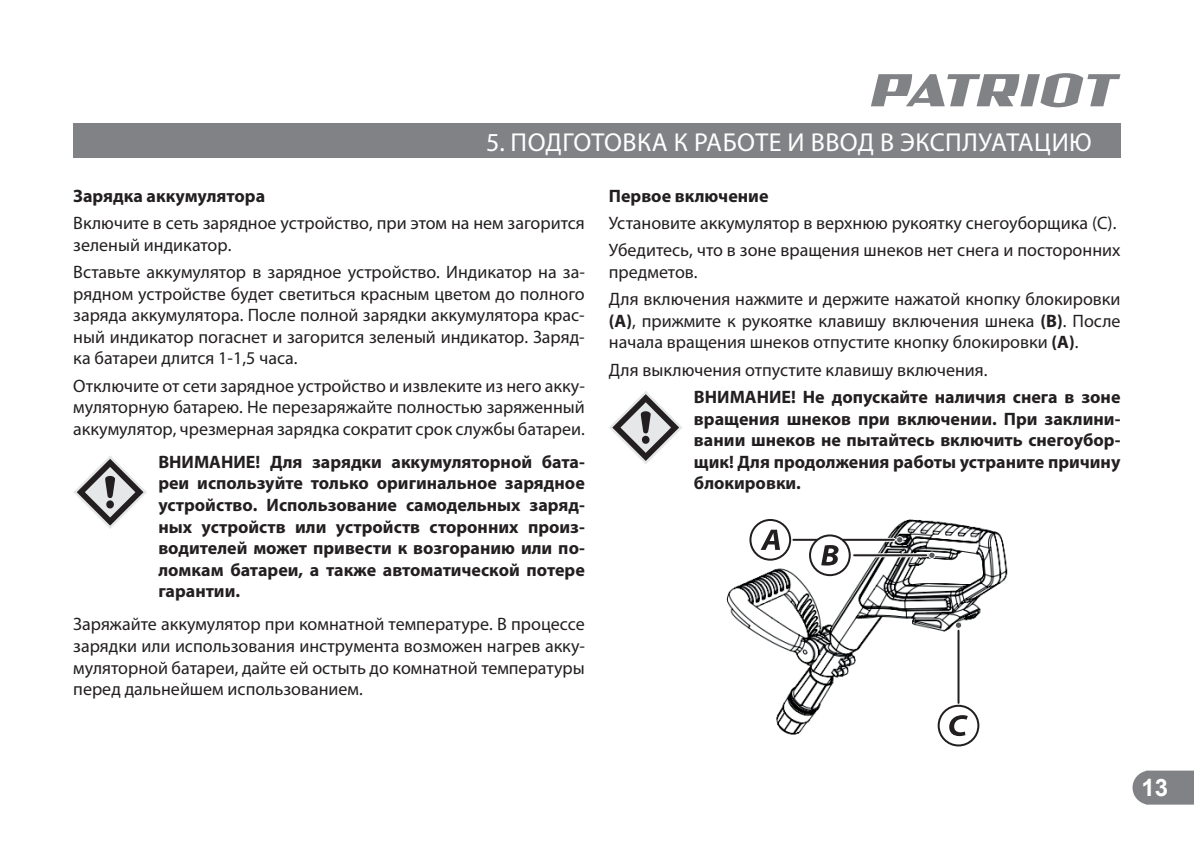
<style>
.page{position:relative;width:1194px;height:843px;background:#fff}
.page>*{position:absolute;margin:0;border:0;box-sizing:border-box;transform-origin:0 0}
.t1{font:26px "Myriad Pro";letter-spacing:.02em;color:#fff}
.t2{font:700 24px "Arial";color:#fff}
.t3{font:18px/21.6px "Myriad Pro";color:#231f20}
.t4{font:700 18px/21.6px "Myriad Pro";color:#231f20;text-align:justify}
.s1{font-weight:700}
</style>
<div class="page">
<svg style="left:1132px;top:770px;width:61px;height:34px;background:#8a8c8f"></svg>
<svg style="left:871px;top:73px;width:249px;height:34px"></svg>
<div style="left:73px;top:124px;width:1047px;height:34px;background:#808285"></div>
<svg style="left:74px;top:456px;width:73px;height:73px"></svg>
<svg style="left:609px;top:391px;width:73px;height:73px"></svg>
<img style="left:726px;top:519px;width:282px;height:228px">
<svg style="left:793px;top:538px;width:100px;height:4px"></svg>
<hr style="left:793px;top:539px;width:100px;height:2px;background:#231f20">
<svg style="left:854px;top:553px;width:72px;height:4px"></svg>
<hr style="left:854px;top:554px;width:72px;height:2px;background:#231f20">
<svg style="left:956px;top:631px;width:4px;height:72px"></svg>
<hr style="left:957px;top:631px;width:2px;height:72px;background:#231f20">
<svg style="left:896px;top:538px;width:6px;height:5px"></svg>
<div style="left:895px;top:536px;width:8px;height:7px;border:1px solid #fff;border-radius:50%"></div>
<div style="left:928px;top:552px;width:7px;height:6px;background:#58595b;border-radius:50%"></div>
<div style="left:928px;top:552px;width:7px;height:7px;border:1px solid #fff;border-radius:50%"></div>
<svg style="left:956px;top:623px;width:4px;height:4px"></svg>
<div style="left:954px;top:621px;width:8px;height:8px;border:1px solid #fff;border-radius:50%"></div>
<div style="left:749px;top:519px;width:42px;height:42px;border:2px solid #231f20;border-radius:50%"></div>
<svg style="left:760px;top:530px;width:20px;height:20px"></svg>
<div style="left:810px;top:535px;width:39px;height:40px;background:#fff;border-radius:50%"></div>
<div style="left:809px;top:534px;width:41px;height:42px;border:2px solid #231f20;border-radius:50%"></div>
<svg style="left:821px;top:545px;width:17px;height:20px"></svg>
<div style="left:937px;top:705px;width:42px;height:41px;border:2px solid #231f20;border-radius:50%"></div>
<svg style="left:949px;top:715px;width:18px;height:21px"></svg>
<h1 class="t1" style="left:486px;top:130px;width:607px">5. ПОДГОТОВКА К РАБОТЕ И ВВОД В ЭКСПЛУАТАЦИЮ</h1>
<p class="t4" style="left:73px;top:187px;width:193px">Зарядка аккумулятора</p>
<p class="t3" style="left:73px;top:213px;width:513px">Включите в сеть зарядное устройство, при этом на нем загорится зеленый индикатор.</p>
<p class="t3" style="left:73px;top:262px;width:513px;text-align:justify">Вставьте аккумулятор в зарядное устройство. Индикатор на за&shy;рядном устройстве будет светиться красным цветом до полного заряда аккумулятора. После полной зарядки аккумулятора крас&shy;ный индикатор погаснет и загорится зеленый индикатор. Заряд&shy;ка батареи длится 1-1,5 часа.</p>
<p class="t3" style="left:73px;top:375px;width:513px;text-align:justify">Отключите от сети зарядное устройство и извлеките из него акку&shy;муляторную батарею. Не перезаряжайте полностью заряженный аккумулятор, чрезмерная зарядка сократит срок службы батареи.</p>
<p class="t4" style="left:158px;top:452px;width:428px">ВНИМАНИЕ! Для зарядки аккумуляторной бата&shy;реи используйте только оригинальное зарядное устройство. Использование самодельных заряд&shy;ных устройств или устройств сторонних произ&shy;водителей может привести к возгоранию или по&shy;ломкам батареи, а также автоматической потере гарантии.</p>
<p class="t3" style="left:73px;top:614px;width:513px;text-align:justify">Заряжайте аккумулятор при комнатной температуре. В процессе зарядки или использования инструмента возможен нагрев акку&shy;муляторной батареи, дайте ей остыть до комнатной температуры перед дальнейшем использованием.</p>
<p class="t4" style="left:609px;top:187px;width:161px">Первое включение</p>
<p class="t3" style="left:609px;top:210px;width:513px;line-height:27.2px">Установите аккумулятор в верхнюю рукоятку снегоуборщика (С).<br>Убедитесь, что в зоне вращения шнеков нет снега и посторонних</p>
<p class="t3" style="left:609px;top:259px;width:513px;line-height:27.2px">предметов.<br>Для включения нажмите и держите нажатой кнопку блокировки</p>
<p class="t3" style="left:609px;top:311px;width:513px"><span class="s1">(А)</span>, прижмите к рукоятке клавишу включения шнека <span class="s1">(B)</span>. После начала вращения шнеков отпустите кнопку блокировки <span class="s1">(А)</span>.</p>
<p class="t3" style="left:609px;top:359px;width:380px">Для выключения отпустите клавишу включения.</p>
<p class="t4" style="left:694px;top:388px;width:428px">ВНИМАНИЕ! Не допускайте наличия снега в зоне вращения шнеков при включении. При заклини&shy;вании шнеков не пытайтесь включить снегоубор&shy;щик! Для продолжения работы устраните причину блокировки.</p>
<h2 class="t2" style="left:1141px;top:774px;width:28px">13</h2>
</div>
